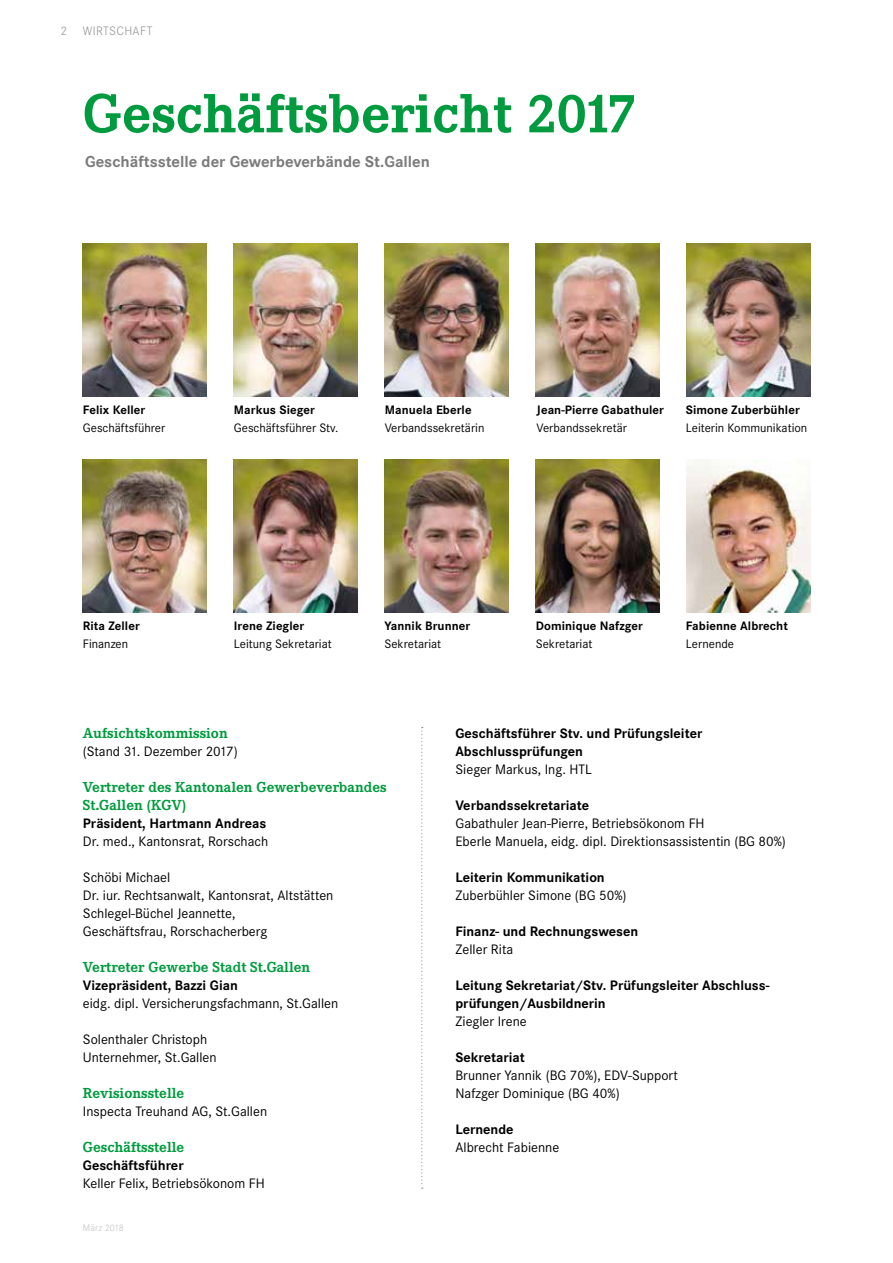
<style>
.page{position:relative;width:893px;height:1263px;background:#fff}
.page>*{position:absolute;margin:0;border:0;box-sizing:border-box;transform-origin:0 0}
.t1{font:700 54px "Corporate EBQ";color:#009b3e}
.t2{font:700 16.5px "Corporate S";color:#7c7b7b}
.t3{font:14.25px/18px "Corporate S";color:#000}
.t4{font:700 14.25px/18px "Corporate S";color:#000}
.t5{font:700 14.25px/18px "Corporate EBQ";color:#009b3e}
.t6{font:12.75px "Corporate S";color:#000}
.t7{font:700 12.75px "Corporate S";letter-spacing:.005em;color:#000}
.t8{font:300 12.75px "Corporate S";letter-spacing:.025em;color:#929292}
.t9{font:300 9.75px "Corporate S";letter-spacing:.01em;color:#c1c0c0}
</style>
<div class="page">
<img style="left:83px;top:243px;width:123px;height:153px">
<img style="left:234px;top:243px;width:123px;height:153px">
<img style="left:83px;top:459px;width:123px;height:153px">
<img style="left:385px;top:243px;width:123px;height:153px">
<img style="left:234px;top:459px;width:123px;height:153px">
<img style="left:536px;top:243px;width:123px;height:153px">
<img style="left:385px;top:459px;width:123px;height:153px">
<img style="left:687px;top:243px;width:123px;height:153px">
<img style="left:687px;top:459px;width:123px;height:153px">
<img style="left:536px;top:459px;width:123px;height:153px">
<svg style="left:421px;top:727px;width:2px;height:462px"></svg>
<p class="t8" style="left:61px;top:24px;width:93px">2 WIRTSCHAFT</p>
<h1 class="t1" style="left:83px;top:81px;width:556px">Geschäftsbericht 2017</h1>
<p class="t2" style="left:85px;top:152px;width:346px">Geschäftsstelle der Gewerbeverbände St.Gallen</p>
<p class="t7" style="left:83px;top:402px;width:64px">Felix Keller</p>
<p class="t6" style="left:83px;top:421px;width:84px">Geschäftsführer</p>
<p class="t7" style="left:234px;top:402px;width:82px">Markus Sieger</p>
<p class="t6" style="left:234px;top:421px;width:106px">Geschäftsführer Stv.</p>
<p class="t7" style="left:385px;top:402px;width:88px">Manuela Eberle</p>
<p class="t6" style="left:385px;top:421px;width:101px">Verbandssekretärin</p>
<p class="t7" style="left:537px;top:402px;width:129px">Jean-Pierre Gabathuler</p>
<p class="t6" style="left:537px;top:421px;width:92px">Verbandssekretär</p>
<p class="t7" style="left:686px;top:402px;width:115px">Simone Zuberbühler</p>
<p class="t6" style="left:686px;top:421px;width:123px">Leiterin Kommunikation</p>
<p class="t7" style="left:83px;top:618px;width:58px">Rita Zeller</p>
<p class="t6" style="left:83px;top:637px;width:47px">Finanzen</p>
<p class="t7" style="left:234px;top:618px;width:72px">Irene Ziegler</p>
<p class="t6" style="left:234px;top:637px;width:99px">Leitung Sekretariat</p>
<p class="t7" style="left:384px;top:618px;width:87px">Yannik Brunner</p>
<p class="t6" style="left:384px;top:637px;width:58px">Sekretariat</p>
<p class="t7" style="left:536px;top:618px;width:109px">Dominique Nafzger</p>
<p class="t6" style="left:536px;top:637px;width:58px">Sekretariat</p>
<p class="t7" style="left:686px;top:618px;width:104px">Fabienne Albrecht</p>
<p class="t6" style="left:686px;top:637px;width:50px">Lernende</p>
<p class="t5" style="left:83px;top:724px;width:146px">Aufsichtskommission</p>
<p class="t3" style="left:83px;top:742px;width:156px">(Stand 31. Dezember 2017)</p>
<p class="t5" style="left:83px;top:778px;width:305px">Vertreter des Kantonalen Gewerbeverbandes<br>St.Gallen (KGV)</p>
<p class="t4" style="left:83px;top:815px;width:185px">Präsident, Hartmann Andreas</p>
<p class="t3" style="left:83px;top:832px;width:187px">Dr. med., Kantonsrat, Rorschach</p>
<p class="t3" style="left:83px;top:868px;width:252px">Schöbi Michael<br>Dr. iur. Rechtsanwalt, Kantonsrat, Altstätten<br>Schlegel-Büchel Jeannette,<br>Geschäftsfrau, Rorschacherberg</p>
<p class="t5" style="left:83px;top:958px;width:229px">Vertreter Gewerbe Stadt St.Gallen</p>
<p class="t4" style="left:83px;top:977px;width:156px">Vizepräsident, Bazzi Gian</p>
<p class="t3" style="left:83px;top:994px;width:257px">eidg. dipl. Versicherungsfachmann, St.Gallen</p>
<p class="t3" style="left:83px;top:1030px;width:135px">Solenthaler Christoph<br>Unternehmer, St.Gallen</p>
<p class="t5" style="left:83px;top:1084px;width:103px">Revisionsstelle</p>
<p class="t3" style="left:83px;top:1102px;width:186px">Inspecta Treuhand AG, St.Gallen</p>
<p class="t5" style="left:83px;top:1138px;width:103px">Geschäftsstelle</p>
<p class="t4" style="left:83px;top:1156px;width:102px">Geschäftsführer</p>
<p class="t3" style="left:83px;top:1174px;width:183px">Keller Felix, Betriebsökonom FH</p>
<p class="t9" style="left:83px;top:1223px;width:42px">März 2018</p>
<p class="t4" style="left:455px;top:725px;width:248px">Geschäftsführer Stv. und Prüfungsleiter<br>Abschlussprüfungen</p>
<p class="t3" style="left:455px;top:760px;width:138px">Sieger Markus, Ing. HTL</p>
<p class="t4" style="left:455px;top:797px;width:135px">Verbandssekretariate</p>
<p class="t3" style="left:455px;top:814px;width:332px">Gabathuler Jean-Pierre, Betriebsökonom FH<br>Eberle Manuela, eidg. dipl. Direktionsassistentin (BG 80%)</p>
<p class="t4" style="left:455px;top:869px;width:151px">Leiterin Kommunikation</p>
<p class="t3" style="left:455px;top:886px;width:173px">Zuberbühler Simone (BG 50%)</p>
<p class="t4" style="left:455px;top:923px;width:184px">Finanz- und Rechnungswesen</p>
<p class="t3" style="left:455px;top:940px;width:59px">Zeller Rita</p>
<p class="t4" style="left:455px;top:977px;width:315px">Leitung Sekretariat/Stv. Prüfungsleiter Abschluss&shy;prüfungen/Ausbildnerin</p>
<p class="t3" style="left:455px;top:1012px;width:73px">Ziegler Irene</p>
<p class="t4" style="left:455px;top:1048px;width:71px">Sekretariat</p>
<p class="t3" style="left:455px;top:1066px;width:224px">Brunner Yannik (BG 70%), EDV-Support<br>Nafzger Dominique (BG 40%)</p>
<p class="t4" style="left:455px;top:1120px;width:60px">Lernende</p>
<p class="t3" style="left:455px;top:1138px;width:105px">Albrecht Fabienne</p>
</div>
